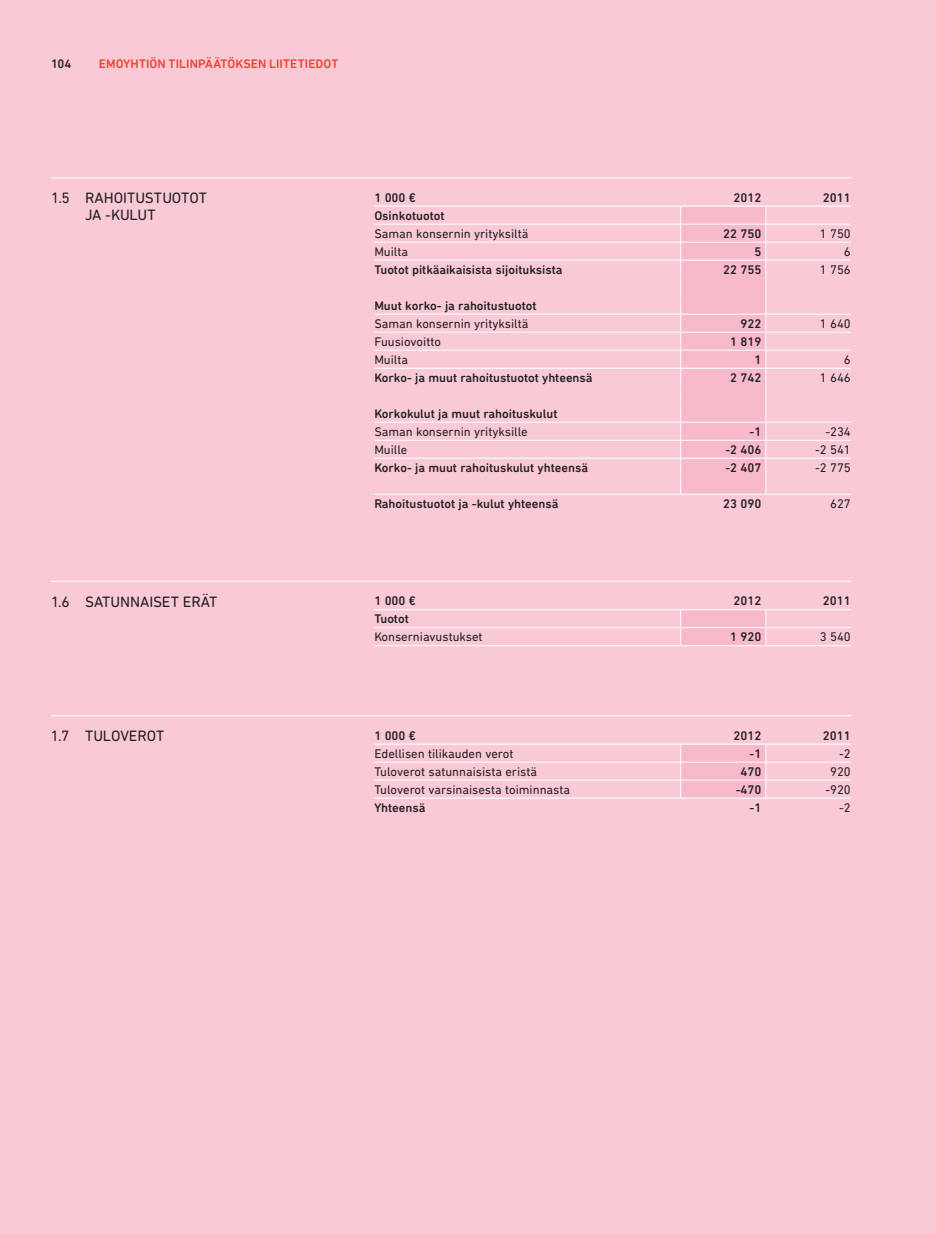
<style>
.page{position:relative;width:936px;height:1234px;background:#fff}
.page>*{position:absolute;margin:0;border:0;box-sizing:border-box;transform-origin:0 0}
.t1{font:15.3px "DIN Next Rounded LT Pro";letter-spacing:-.01em;color:#231f20}
.t2{font:500 12.75px "DIN Next Rounded LT Pro";color:#231f20}
.t3{font:12.75px "DIN Next Rounded LT Pro";color:#231f20}
.t4{font:500 12.6px "DIN Next Rounded LT Pro";letter-spacing:.005em;color:#ef3e2e}
.t5{font:500 12.6px "DIN Next Rounded LT Pro";color:#231f20}
</style>
<div class="page">
<div style="left:0;top:0;width:935px;height:1233px;background:#f9cad5"></div>
<hr style="left:374px;top:224px;width:306px;height:1px;background:#fff">
<hr style="left:374px;top:242px;width:306px;height:1px;background:#fff">
<hr style="left:765px;top:493px;width:85px;height:2px;background:#fff">
<hr style="left:680px;top:493px;width:85px;height:2px;background:#fff">
<hr style="left:374px;top:493px;width:306px;height:2px;background:#fff">
<hr style="left:766px;top:224px;width:84px;height:1px;background:#fff">
<hr style="left:766px;top:242px;width:84px;height:1px;background:#fff">
<hr style="left:766px;top:457px;width:84px;height:2px;background:#fff">
<hr style="left:374px;top:457px;width:306px;height:2px;background:#fff">
<hr style="left:766px;top:367px;width:84px;height:2px;background:#fff">
<hr style="left:374px;top:367px;width:306px;height:2px;background:#fff">
<hr style="left:766px;top:259px;width:84px;height:2px;background:#fff">
<hr style="left:374px;top:314px;width:306px;height:1px;background:#fff">
<hr style="left:374px;top:332px;width:306px;height:1px;background:#fff">
<hr style="left:374px;top:259px;width:306px;height:2px;background:#fff">
<hr style="left:765px;top:205px;width:85px;height:2px;background:#fff">
<hr style="left:680px;top:205px;width:85px;height:2px;background:#fff">
<hr style="left:374px;top:205px;width:306px;height:2px;background:#fff">
<hr style="left:766px;top:314px;width:84px;height:1px;background:#fff">
<hr style="left:766px;top:332px;width:84px;height:1px;background:#fff">
<hr style="left:374px;top:350px;width:306px;height:1px;background:#fff">
<hr style="left:766px;top:350px;width:84px;height:1px;background:#fff">
<hr style="left:374px;top:422px;width:306px;height:1px;background:#fff">
<hr style="left:766px;top:422px;width:84px;height:1px;background:#fff">
<hr style="left:374px;top:440px;width:306px;height:1px;background:#fff">
<hr style="left:766px;top:440px;width:84px;height:1px;background:#fff">
<svg style="left:680px;top:206px;width:86px;height:288px"></svg>
<hr style="left:765px;top:609px;width:85px;height:1px;background:#fff">
<hr style="left:374px;top:609px;width:306px;height:1px;background:#fff">
<hr style="left:374px;top:627px;width:306px;height:1px;background:#fff">
<hr style="left:766px;top:627px;width:84px;height:1px;background:#fff">
<hr style="left:374px;top:645px;width:306px;height:1px;background:#fff">
<hr style="left:680px;top:645px;width:85px;height:1px;background:#fff">
<hr style="left:765px;top:645px;width:85px;height:1px;background:#fff">
<svg style="left:680px;top:609px;width:86px;height:36px"></svg>
<hr style="left:374px;top:761px;width:306px;height:1px;background:#fff">
<hr style="left:765px;top:797px;width:85px;height:1px;background:#fff">
<hr style="left:374px;top:797px;width:306px;height:1px;background:#fff">
<hr style="left:765px;top:743px;width:85px;height:1px;background:#fff">
<hr style="left:766px;top:761px;width:84px;height:1px;background:#fff">
<hr style="left:680px;top:743px;width:85px;height:1px;background:#fff">
<hr style="left:374px;top:779px;width:306px;height:1px;background:#fff">
<hr style="left:374px;top:743px;width:306px;height:1px;background:#fff">
<hr style="left:766px;top:779px;width:84px;height:1px;background:#fff">
<svg style="left:680px;top:744px;width:86px;height:54px"></svg>
<hr style="left:51px;top:177px;width:799px;height:1px;background:#fff">
<hr style="left:51px;top:580px;width:799px;height:1px;background:#fff">
<hr style="left:51px;top:715px;width:799px;height:1px;background:#fff">
<p class="t5" style="left:51px;top:56px;width:22px">104</p>
<p class="t4" style="left:99px;top:56px;width:241px">Emoyhtiön tilinpäätöksen liitetiedot</p>
<p class="t1" style="left:51px;top:189px;width:81px">1.5 Rahoitustu</p>
<p class="t1" style="left:172px;top:189px;width:33px">otot</p>
<p class="t1" style="left:85px;top:206px;width:62px">ja -ku lut</p>
<p class="t2" style="left:374px;top:190px;width:43px">1 000 €</p>
<p class="t2" style="left:733px;top:190px;width:29px">2012</p>
<p class="t2" style="left:822px;top:190px;width:29px">2011</p>
<p class="t2" style="left:374px;top:208px;width:72px">Osinkotuotot</p>
<p class="t3" style="left:374px;top:226px;width:155px">Saman konsernin yrityksiltä</p>
<p class="t2" style="left:723px;top:226px;width:40px">22 750</p>
<p class="t3" style="left:819px;top:226px;width:32px">1 750</p>
<p class="t3" style="left:374px;top:244px;width:35px">Muilta</p>
<p class="t2" style="left:754px;top:244px;width:8px">5</p>
<p class="t3" style="left:843px;top:244px;width:8px">6</p>
<p class="t2" style="left:374px;top:262px;width:190px">Tuotot pitkäaikaisista sijoituksista</p>
<p class="t2" style="left:723px;top:262px;width:40px">22 755</p>
<p class="t3" style="left:819px;top:262px;width:32px">1 756</p>
<p class="t2" style="left:374px;top:298px;width:164px">Muut korko- ja rahoitustuotot</p>
<p class="t3" style="left:374px;top:316px;width:155px">Saman konsernin yrityksiltä</p>
<p class="t2" style="left:740px;top:316px;width:22px">922</p>
<p class="t3" style="left:819px;top:316px;width:32px">1 640</p>
<p class="t3" style="left:374px;top:334px;width:68px">Fuusiovoitto</p>
<p class="t2" style="left:730px;top:334px;width:33px">1 819</p>
<p class="t3" style="left:374px;top:352px;width:35px">Muilta</p>
<p class="t2" style="left:754px;top:352px;width:8px">1</p>
<p class="t3" style="left:843px;top:352px;width:8px">6</p>
<p class="t2" style="left:374px;top:370px;width:220px">Korko- ja muut rahoitustuotot yhteensä</p>
<p class="t2" style="left:730px;top:370px;width:33px">2 742</p>
<p class="t3" style="left:819px;top:370px;width:32px">1 646</p>
<p class="t2" style="left:374px;top:406px;width:184px">Korkokulut ja muut rahoituskulut</p>
<p class="t3" style="left:374px;top:424px;width:155px">Saman konsernin yrityksille</p>
<p class="t2" style="left:749px;top:424px;width:13px">-1</p>
<p class="t3" style="left:825px;top:424px;width:27px">-234</p>
<p class="t3" style="left:374px;top:442px;width:35px">Muille</p>
<p class="t2" style="left:725px;top:442px;width:38px">-2 406</p>
<p class="t3" style="left:815px;top:442px;width:37px">-2 541</p>
<p class="t2" style="left:374px;top:460px;width:215px">Korko- ja muut rahoituskulut yhteensä</p>
<p class="t2" style="left:725px;top:460px;width:38px">-2 407</p>
<p class="t3" style="left:815px;top:460px;width:37px">-2 775</p>
<p class="t2" style="left:374px;top:496px;width:186px">Rahoitustuotot ja -kulut yhteensä</p>
<p class="t2" style="left:723px;top:496px;width:40px">23 090</p>
<p class="t3" style="left:830px;top:496px;width:22px">627</p>
<p class="t1" style="left:51px;top:592px;width:98px">1.6 Satunnaiset</p>
<p class="t1" style="left:183px;top:592px;width:33px">er ät</p>
<p class="t2" style="left:374px;top:593px;width:43px">1 000 €</p>
<p class="t2" style="left:733px;top:593px;width:29px">2012</p>
<p class="t2" style="left:822px;top:593px;width:29px">2011</p>
<p class="t2" style="left:374px;top:611px;width:36px">Tuotot</p>
<p class="t3" style="left:374px;top:629px;width:110px">Konserniavustukset</p>
<p class="t2" style="left:730px;top:629px;width:33px">1 920</p>
<p class="t3" style="left:819px;top:629px;width:32px">3 540</p>
<p class="t1" style="left:51px;top:727px;width:111px">1.7 Tu loverot</p>
<p class="t2" style="left:374px;top:727px;width:43px">1 000 €</p>
<p class="t2" style="left:733px;top:727px;width:29px">2012</p>
<p class="t2" style="left:822px;top:727px;width:29px">2011</p>
<p class="t3" style="left:374px;top:745px;width:140px">Edellisen tilikauden verot</p>
<p class="t2" style="left:749px;top:745px;width:13px">-1</p>
<p class="t3" style="left:839px;top:745px;width:13px">-2</p>
<p class="t3" style="left:374px;top:763px;width:164px">Tuloverot satunnaisista eristä</p>
<p class="t2" style="left:740px;top:763px;width:22px">470</p>
<p class="t3" style="left:830px;top:763px;width:22px">920</p>
<p class="t3" style="left:374px;top:781px;width:197px">Tuloverot varsinaisesta toiminnasta</p>
<p class="t2" style="left:735px;top:781px;width:27px">-470</p>
<p class="t3" style="left:825px;top:781px;width:27px">-920</p>
<p class="t2" style="left:374px;top:799px;width:53px">Yhteensä</p>
<p class="t2" style="left:749px;top:799px;width:13px">-1</p>
<p class="t3" style="left:839px;top:799px;width:13px">-2</p>
</div>
